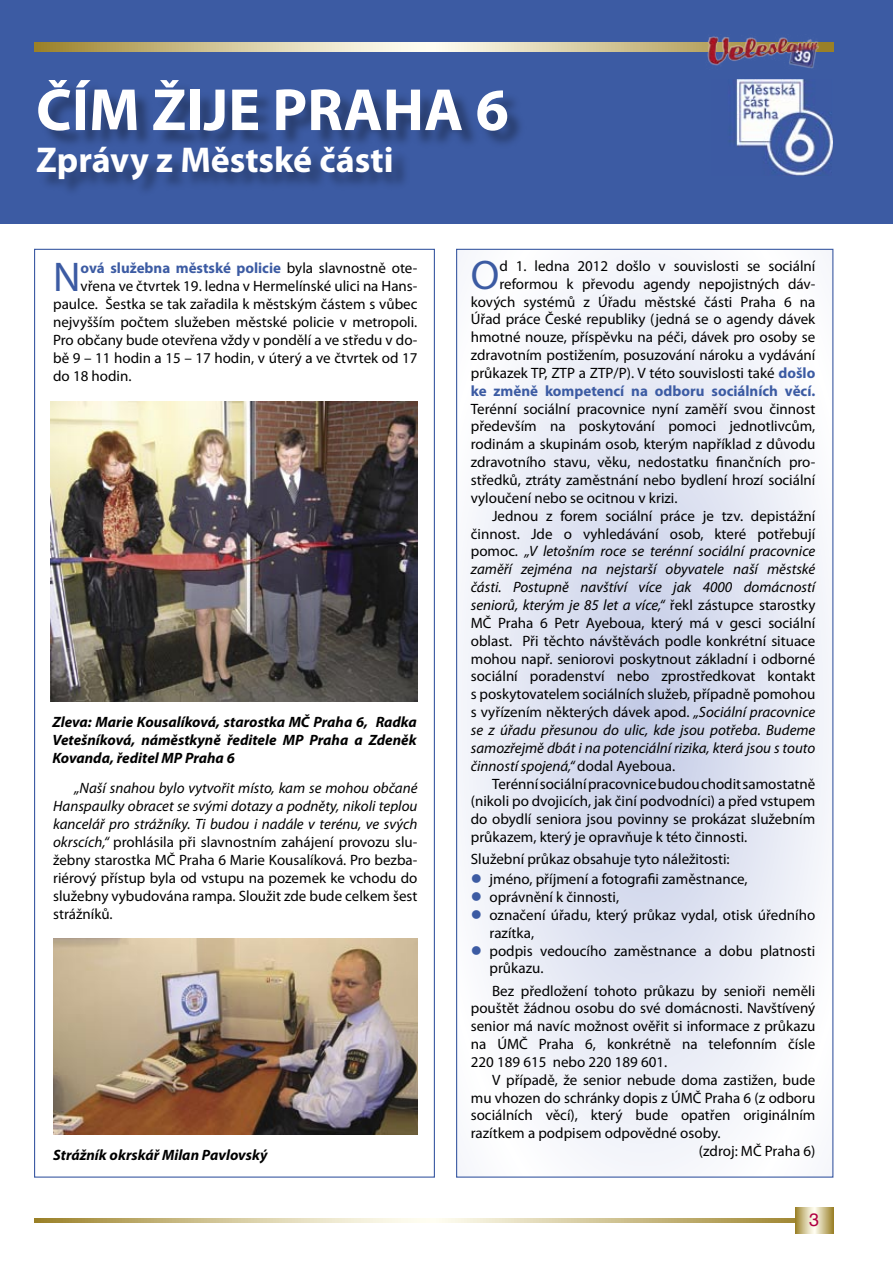
<style>
.page{position:relative;width:893px;height:1263px;background:#fff}
.page>*{position:absolute;margin:0;border:0;box-sizing:border-box;transform-origin:0 0}
.základní_tučný_10_5_12{font:700 60px "Myriad Pro";color:#fff}
.Normln{font:41.7px "Myriad Pro";color:#3c5ba3}
.Normln-2{font:41.55px "Myriad Pro";color:#3c5ba3}
.základní_tučný_10_5_12-2{font:700 36px "Myriad Pro";color:#fff}
.t1{font:18px "Helvetica CE";color:#b10042}
.Normln-3{font:15px/17.9px "Myriad Pro";color:#000;text-align:justify}
.Normln-4{font:italic 700 15px/18px "Myriad Pro";color:#000;text-align:justify}
.Normln-5{font:700 15px "Myriad Pro";color:#3c5ba3}
.s1{font-weight:400;color:#000}
.s2{font-style:italic}
.s3{font-weight:700;color:#3c5ba3}
.s4{color:#3c5ba3}
</style>
<div class="page">
<svg style="left:458px;top:251px;width:373px;height:925px"></svg>
<div style="left:0;top:0;width:893px;height:224px;background:#3c5ba3"></div>
<div style="left:39px;top:81px;width:488px;height:118px;background:#000;opacity:.34"></div>
<img style="left:729px;top:80px;width:103px;height:96px">
<svg style="left:34px;top:43px;width:799px;height:8px;background:#d5ca9e"></svg>
<img style="left:706px;top:36px;width:115px;height:33px">
<svg style="left:34px;top:1218px;width:761px;height:4px;background:#d1c596"></svg>
<svg style="left:795px;top:1207px;width:38px;height:26px"></svg>
<img style="left:51px;top:401px;width:366px;height:301px">
<img style="left:53px;top:938px;width:364px;height:196px">
<p class="základní_tučný_10_5_12" style="left:36px;top:76px;width:474px">ČÍM ŽIJE PRAHA 6</p>
<p class="základní_tučný_10_5_12-2" style="left:36px;top:139px;width:359px">Zprávy z Městské části</p>
<p class="Normln" style="left:53px;top:254px;width:29px">N</p>
<p class="Normln-5" style="left:81px;top:259px;width:338px">ová služebna městské policie <span class="s1">byla slavnostně ote-</span></p>
<p class="Normln-3" style="left:81px;top:277px;width:338px">vřena ve čtvrtek 19. ledna v Hermelínské ulici na Hans-</p>
<p class="Normln-3" style="left:53px;top:295px;width:366px">paulce. Šestka se tak zařadila k městským částem s vůbec</p>
<p class="Normln-3" style="left:53px;top:313px;width:366px">nejvyšším počtem služeben městské policie v metropoli.</p>
<p class="Normln-3" style="left:53px;top:331px;width:366px">Pro občany bude otevřena vždy v pondělí a ve středu v do-</p>
<p class="Normln-3" style="left:53px;top:349px;width:366px">bě 9 – 11 hodin a 15 – 17 hodin, v úterý a ve čtvrtek od 17</p>
<p class="Normln-3" style="left:53px;top:367px;width:80px">do 18 hodin.</p>
<p class="Normln-4" style="left:52px;top:713px;width:366px">Zleva: Marie Kousalíková, starostka MČ Praha 6, Radka Vetešníková, náměstkyně ředitele MP Praha a Zdeněk Kovanda, ředitel MP Praha 6</p>
<p class="Normln-3" style="left:53px;top:779px;width:366px;text-indent:21px"><span class="s2">„Naší snahou bylo vytvořit místo, kam se mohou občané Hanspaulky obracet se svými dotazy a podněty, nikoli teplou kancelář pro strážníky. Ti budou i nadále v terénu, ve svých okrscích,“</span> prohlásila při slavnostním zahájení provozu slu&shy;žebny starostka MČ Praha 6 Marie Kousalíková. Pro bezba&shy;riérový přístup byla od vstupu na pozemek ke vchodu do služebny vybudována rampa. Sloužit zde bude celkem šest strážníků.</p>
<p class="Normln-4" style="left:53px;top:1147px;width:216px">Strážník okrskář Milan Pavlovský</p>
<p class="Normln-2" style="left:471px;top:252px;width:30px">O</p>
<p class="Normln-3" style="left:499px;top:257px;width:317px">d 1. ledna 2012 došlo v souvislosti se sociální</p>
<p class="Normln-3" style="left:499px;top:275px;width:317px">reformou k převodu agendy nepojistných dáv-</p>
<p class="Normln-3" style="left:471px;top:293px;width:346px">kových systémů z Úřadu městské části Praha 6 na</p>
<p class="Normln-3" style="left:471px;top:311px;width:346px">Úřad práce České republiky (jedná se o agendy dávek</p>
<p class="Normln-3" style="left:471px;top:329px;width:346px">hmotné nouze, příspěvku na péči, dávek pro osoby se</p>
<p class="Normln-3" style="left:471px;top:346px;width:346px">zdravotním postižením, posuzování nároku a vydávání</p>
<p class="Normln-3" style="left:471px;top:364px;width:346px">průkazek TP, ZTP a ZTP/P). V této souvislosti také <span class="s3">došlo</span></p>
<p class="Normln-5" style="left:471px;top:382px;width:346px">ke změně kompetencí na odboru sociálních věcí.</p>
<p class="Normln-3" style="left:471px;top:400px;width:346px">Terénní sociální pracovnice nyní zaměří svou činnost</p>
<p class="Normln-3" style="left:471px;top:418px;width:346px">především na poskytování pomoci jednotlivcům,</p>
<p class="Normln-3" style="left:471px;top:436px;width:346px">rodinám a skupinám osob, kterým například z důvodu</p>
<p class="Normln-3" style="left:471px;top:453px;width:346px">zdravotního stavu, věku, nedostatku finančních pro-</p>
<p class="Normln-3" style="left:471px;top:471px;width:346px">středků, ztráty zaměstnání nebo bydlení hrozí sociální</p>
<p class="Normln-3" style="left:471px;top:489px;width:208px">vyloučení nebo se ocitnou v krizi.</p>
<p class="Normln-3" style="left:471px;top:507px;width:346px;text-indent:21px">Jednou z forem sociální práce je tzv. depistážní činnost. Jde o vyhledávání osob, které potřebují pomoc. <span class="s2">„V letošním roce se terénní sociální pracovnice zaměří zejména na nejstarší obyvatele naší městské části. Postupně navštíví více jak 4000 domácností seniorů, kterým je 85 let a více,“</span> řekl zástupce starostky MČ Praha 6 Petr Ayeboua, který má v gesci sociální oblast. Při těchto návštěvách podle konkrétní situace mohou např. seniorovi poskytnout základní i odborné sociální poradenství nebo zprostředkovat kontakt s poskytovatelem sociálních služeb, případně pomohou s vyřízením některých dávek apod. <span class="s2">„Sociální pracovnice se z úřadu přesunou do ulic, kde jsou potřeba. Budeme samozřejmě dbát i na potenciální rizika, která jsou s touto činností spojená,“</span> dodal Ayeboua.</p>
<p class="Normln-3" style="left:471px;top:775px;width:346px;text-indent:21px">Terénní sociální pracovnice budou chodit samostatně (nikoli po dvojicích, jak činí podvodníci) a před vstupem do obydlí seniora jsou povinny se prokázat služebním průkazem, který je opravňuje k této činnosti.</p>
<p class="Normln-3" style="left:471px;top:850px;width:260px">Služební průkaz obsahuje tyto náležitosti:</p>
<p class="Normln-3" style="left:471px;top:870px;width:278px"><span class="s4">●</span> jméno, příjmení a fotografii zaměstnance,</p>
<p class="Normln-3" style="left:471px;top:888px;width:150px"><span class="s4">●</span> oprávnění k činnosti,</p>
<p class="Normln-3" style="left:489px;top:906px;width:327px;text-indent:-19px"><span class="s4">●</span> označení úřadu, který průkaz vydal, otisk úředního razítka,</p>
<p class="Normln-3" style="left:489px;top:942px;width:327px;text-indent:-19px"><span class="s4">●</span> podpis vedoucího zaměstnance a dobu platnosti průkazu.</p>
<p class="Normln-3" style="left:471px;top:982px;width:346px;text-indent:21px">Bez předložení tohoto průkazu by senioři neměli pouštět žádnou osobu do své domácnosti. Navštívený senior má navíc možnost ověřit si informace z průkazu na ÚMČ Praha 6, konkrétně na telefonním čísle 220 189 615 nebo 220 189 601.</p>
<p class="Normln-3" style="left:471px;top:1071px;width:346px;text-indent:21px">V případě, že senior nebude doma zastižen, bude mu vhozen do schránky dopis z ÚMČ Praha 6 (z odboru sociálních věcí), který bude opatřen originálním razítkem a podpisem odpovědné osoby.</p>
<p class="Normln-3" style="left:699px;top:1142px;width:118px">(zdroj: MČ Praha 6)</p>
<p class="t1" style="left:809px;top:1207px;width:12px">3</p>
</div>
